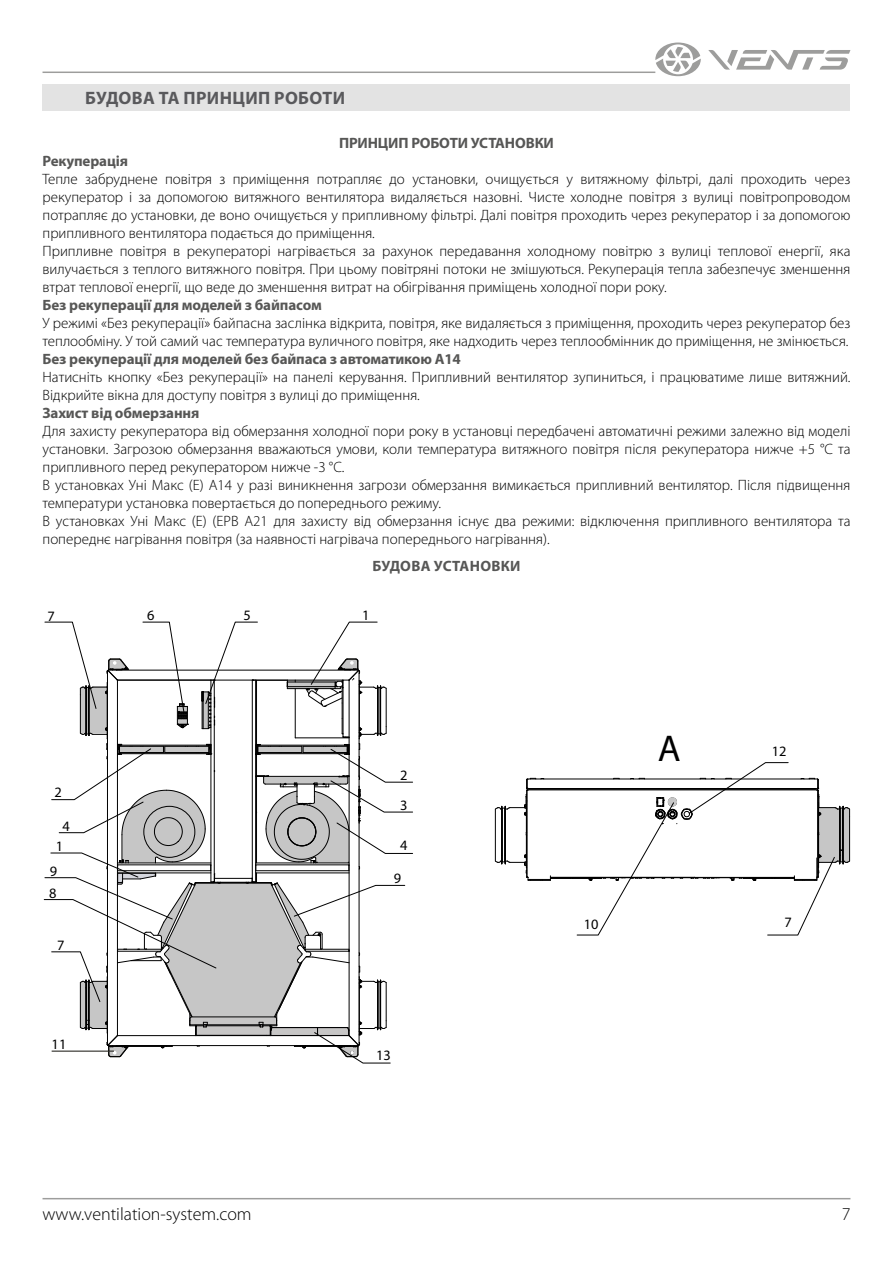
<style>
.page{position:relative;width:893px;height:1263px;background:#fff}
.page>*{position:absolute;margin:0;border:0;box-sizing:border-box;transform-origin:0 0}
.t1{font:37.35px "Myriad Pro";color:#000}
.t2{font:300 18px "Myriad Pro";color:#000}
.t3{font:700 18px "Myriad Pro";letter-spacing:.02em;color:#59595c}
.t4{font:300 15px/18px "Myriad Pro";color:#000}
.t5{font:700 15px "Myriad Pro";letter-spacing:-.01em;color:#575756}
.t6{font:700 15px "Myriad Pro";letter-spacing:.02em;color:#575756}
.t7{font:14.4px "Myriad Pro";color:#000}
</style>
<div class="page">
<hr style="left:43px;top:1198px;width:807px;height:1px;background:#9d9d9c">
<hr style="left:43px;top:72px;width:612px;height:1px;background:#9d9d9c">
<svg style="left:708px;top:50px;width:142px;height:20px"></svg>
<svg style="left:655px;top:43px;width:46px;height:33px"></svg>
<div style="left:43px;top:84px;width:807px;height:26px;background:#e3e3e3"></div>
<svg style="left:495px;top:762px;width:355px;height:173px"></svg>
<svg style="left:44px;top:622px;width:369px;height:441px"></svg>
<p class="t3" style="left:85px;top:86px;width:261px">БУДОВА ТА ПРИНЦИП РОБОТИ</p>
<p class="t5" style="left:339px;top:134px;width:216px">ПРИНЦИП РОБОТИ УСТАНОВКИ</p>
<p class="t5" style="left:43px;top:152px;width:87px">Рекуперація</p>
<p class="t4" style="left:43px;top:171px;width:809px">Тепле забруднене повітря з приміщення потрапляє до установки, очищується у витяжному фільтрі, далі проходить через рекуператор і за допомогою витяжного вентилятора видаляється назовні. Чисте холодне повітря з вулиці повітропроводом потрапляє до установки, де воно очищується у припливному фільтрі. Далі повітря проходить через рекуператор і за допомогою припливного вентилятора подається до приміщення.<br>Припливне повітря в рекуператорі нагрівається за рахунок передавання холодному повітрю з вулиці теплової енергії, яка вилучається з теплого витяжного повітря. При цьому повітряні потоки не змішуються. Рекуперація тепла забезпечує зменшення втрат теплової енергії, що веде до зменшення витрат на обігрівання приміщень холодної пори року.</p>
<p class="t5" style="left:43px;top:296px;width:281px">Без рекуперації для моделей з байпасом</p>
<p class="t4" style="left:43px;top:315px;width:809px">У режимі «Без рекуперації» байпасна заслінка відкрита, повітря, яке видаляється з приміщення, проходить через рекуператор без теплообміну. У той самий час температура вуличного повітря, яке надходить через теплообмінник до приміщення, не змінюється.</p>
<p class="t5" style="left:43px;top:350px;width:420px">Без рекуперації для моделей без байпаса з автоматикою A14</p>
<p class="t4" style="left:43px;top:369px;width:809px">Натисніть кнопку «Без рекуперації» на панелі керування. Припливний вентилятор зупиниться, і працюватиме лише витяжний.<br>Відкрийте вікна для доступу повітря з вулиці до приміщення.</p>
<p class="t5" style="left:43px;top:404px;width:158px">Захист від обмерзання</p>
<p class="t4" style="left:43px;top:423px;width:809px">Для захисту рекуператора від обмерзання холодної пори року в установці передбачені автоматичні режими залежно від моделі установки. Загрозою обмерзання вважаються умови, коли температура витяжного повітря після рекуператора нижче +5 °С та припливного перед рекуператором нижче -3 °С.<br>В установках Уні Макс (Е) А14 у разі виникнення загрози обмерзання вимикається припливний вентилятор. Після підвищення температури установка повертається до попереднього режиму.<br>В установках Уні Макс (Е) (ЕРВ А21 для захисту від обмерзання існує два режими: відключення припливного вентилятора та попереднє нагрівання повітря (за наявності нагрівача попереднього нагрівання).</p>
<p class="t6" style="left:372px;top:556px;width:150px">БУДОВА УСТАНОВКИ</p>
<p class="t7" style="left:48px;top:607px;width:9px">7</p>
<p class="t7" style="left:147px;top:606px;width:9px">6</p>
<p class="t7" style="left:243px;top:606px;width:9px">5</p>
<p class="t7" style="left:54px;top:784px;width:9px">2</p>
<p class="t7" style="left:62px;top:817px;width:9px">4</p>
<p class="t7" style="left:56px;top:837px;width:9px">1</p>
<p class="t7" style="left:50px;top:862px;width:9px">9</p>
<p class="t7" style="left:49px;top:884px;width:9px">8</p>
<p class="t7" style="left:57px;top:936px;width:9px">7</p>
<p class="t7" style="left:52px;top:1035px;width:16px">11</p>
<p class="t7" style="left:362px;top:606px;width:9px">1</p>
<p class="t7" style="left:400px;top:766px;width:9px">2</p>
<p class="t7" style="left:400px;top:796px;width:9px">3</p>
<p class="t7" style="left:400px;top:837px;width:9px">4</p>
<p class="t7" style="left:394px;top:869px;width:9px">9</p>
<p class="t7" style="left:376px;top:1046px;width:16px">13</p>
<h1 class="t1" style="left:658px;top:725px;width:24px">A</h1>
<p class="t7" style="left:772px;top:742px;width:16px">12</p>
<p class="t7" style="left:584px;top:915px;width:16px">10</p>
<p class="t7" style="left:784px;top:913px;width:9px">7</p>
<p class="t2" style="left:43px;top:1204px;width:211px">www.ventilation-system.com</p>
<p class="t2" style="left:842px;top:1204px;width:10px">7</p>
</div>
